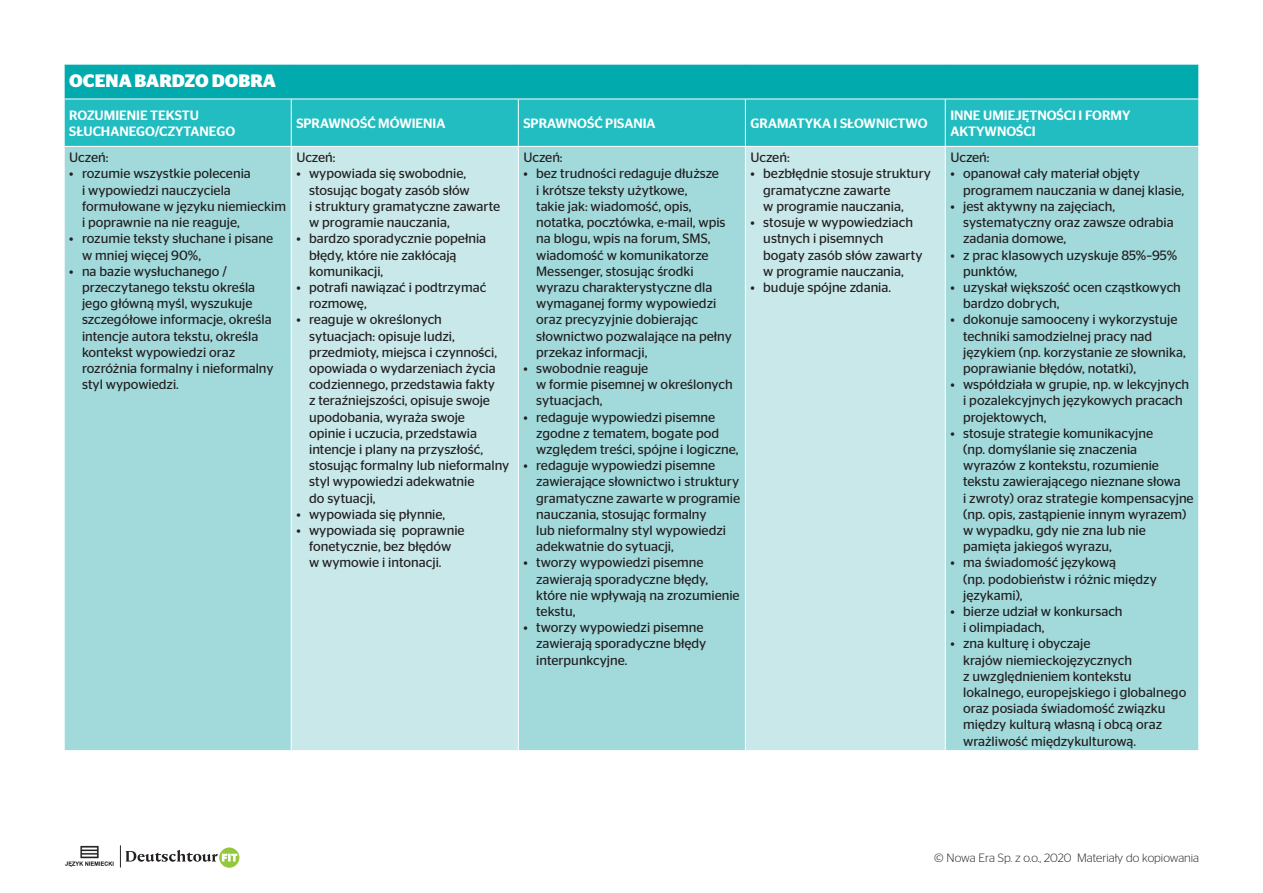
<style>
.page{position:relative;width:1263px;height:893px;background:#fff}
.page>*{position:absolute;margin:0;border:0;box-sizing:border-box;transform-origin:0 0}
.tabela_glowka{font:700 18px "Stag Sans";color:#fff}
.tabela_ocenianie_pun{font:13.5px/16.2px "Stag Sans";color:#231f20}
.tabela_ramionka{font:500 13.5px/16.2px "Stag Sans";color:#fff}
.tabela_zwykly{font:13.5px "Stag Sans";color:#231f20}
.t1{font:300 12px "Stag Sans";color:#231f20}
</style>
<div class="page">
<div style="left:219px;top:847px;width:20px;height:21px;background:#94c83c;border-radius:50%"></div>
<svg style="left:125px;top:850px;width:112px;height:12px"></svg>
<img style="left:65px;top:845px;width:56px;height:23px">
<div style="left:64px;top:64px;width:1135px;height:35px;background:#00aaad"></div>
<div style="left:65px;top:100px;width:1133px;height:46px;background:#21bdc1"></div>
<div style="left:65px;top:147px;width:1133px;height:603px;background:#a2dadc"></div>
<svg style="left:292px;top:147px;width:653px;height:603px;background:#bae3e5"></svg>
<hr style="left:291px;top:99px;width:1px;height:47px;background:#fff">
<hr style="left:518px;top:99px;width:1px;height:47px;background:#fff">
<hr style="left:745px;top:99px;width:1px;height:47px;background:#fff">
<hr style="left:945px;top:99px;width:1px;height:47px;background:#fff">
<hr style="left:291px;top:147px;width:1px;height:603px;background:#fff">
<hr style="left:518px;top:147px;width:1px;height:603px;background:#fff">
<hr style="left:745px;top:147px;width:1px;height:603px;background:#fff">
<hr style="left:945px;top:147px;width:1px;height:603px;background:#fff">
<hr style="left:1198px;top:65px;width:1px;height:34px;background:#fff">
<hr style="left:64px;top:64px;width:227px;height:1px;background:#fff">
<hr style="left:64px;top:65px;width:1px;height:34px;background:#fff">
<hr style="left:291px;top:64px;width:227px;height:1px;background:#fff">
<hr style="left:518px;top:64px;width:227px;height:1px;background:#fff">
<hr style="left:745px;top:64px;width:200px;height:1px;background:#fff">
<hr style="left:945px;top:64px;width:254px;height:1px;background:#fff">
<p class="tabela_glowka" style="left:69px;top:71px;width:208px">OCENA BARDZO DOBRA</p>
<p class="tabela_ramionka" style="left:69px;top:107px;width:167px">ROZUMIENIE TEKSTU<br>SŁUCHANEGO/CZYTANEGO</p>
<p class="tabela_ramionka" style="left:296px;top:115px;width:151px">SPRAWNOŚĆ MÓWIENIA</p>
<p class="tabela_ramionka" style="left:523px;top:115px;width:134px">SPRAWNOŚĆ PISANIA</p>
<p class="tabela_ramionka" style="left:750px;top:115px;width:178px">GRAMATYKA I SŁOWNICTWO</p>
<p class="tabela_zwykly" style="left:69px;top:150px;width:41px">Uczeń:</p>
<p class="tabela_ocenianie_pun" style="left:82px;top:166px;width:206px;text-indent:-13px">• rozumie wszystkie polecenia<br>i wypowiedzi nauczyciela formułowane w języku niemieckim i poprawnie na nie reaguje,</p>
<p class="tabela_ocenianie_pun" style="left:82px;top:230px;width:193px;text-indent:-13px">• rozumie teksty słuchane i pisane w mniej więcej 90%,</p>
<p class="tabela_ocenianie_pun" style="left:82px;top:263px;width:193px;text-indent:-13px">• na bazie wysłuchanego / przeczytanego tekstu określa jego główną myśl, wyszukuje szczegółowe informacje, określa intencje autora tekstu, określa kontekst wypowiedzi oraz rozróżnia formalny i nieformalny styl wypowiedzi.</p>
<p class="tabela_zwykly" style="left:296px;top:150px;width:41px">Uczeń:</p>
<p class="tabela_ocenianie_pun" style="left:309px;top:166px;width:193px;text-indent:-13px">• wypowiada się swobodnie, stosując bogaty zasób słów<br>i struktury gramatyczne zawarte w programie nauczania,</p>
<p class="tabela_ocenianie_pun" style="left:309px;top:230px;width:179px;text-indent:-13px">• bardzo sporadycznie popełnia błędy, które nie zakłócają komunikacji,</p>
<p class="tabela_ocenianie_pun" style="left:309px;top:279px;width:179px;text-indent:-13px">• potrafi nawiązać i podtrzymać rozmowę,</p>
<p class="tabela_ocenianie_pun" style="left:309px;top:311px;width:202px;text-indent:-13px">• reaguje w określonych sytuacjach: opisuje ludzi, przedmioty, miejsca i czynności, opowiada o wydarzeniach życia codziennego, przedstawia fakty<br>z teraźniejszości, opisuje swoje upodobania, wyraża swoje<br>opinie i uczucia, przedstawia intencje i plany na przyszłość, stosując formalny lub nieformalny styl wypowiedzi adekwatnie<br>do sytuacji,</p>
<p class="tabela_ocenianie_pun" style="left:296px;top:506px;width:150px">• wypowiada się płynnie,</p>
<p class="tabela_ocenianie_pun" style="left:309px;top:522px;width:157px;text-indent:-13px">• wypowiada się poprawnie fonetycznie, bez błędów w wymowie i intonacji.</p>
<p class="tabela_zwykly" style="left:523px;top:150px;width:41px">Uczeń:</p>
<p class="tabela_ocenianie_pun" style="left:536px;top:166px;width:197px;text-indent:-13px">• bez trudności redaguje dłuższe<br>i krótsze teksty użytkowe,<br>takie jak: wiadomość, opis, notatka, pocztówka, e-mail, wpis na blogu, wpis na forum, SMS, wiadomość w komunikatorze<br>Messenger, stosując środki wyrazu charakterystyczne dla wymaganej formy wypowiedzi oraz precyzyjnie dobierając słownictwo pozwalające na pełny przekaz informacji,</p>
<p class="tabela_ocenianie_pun" style="left:536px;top:360px;width:198px;text-indent:-13px">• swobodnie reaguje<br>w formie pisemnej w określonych sytuacjach,</p>
<p class="tabela_ocenianie_pun" style="left:536px;top:409px;width:204px;text-indent:-13px">• redaguje wypowiedzi pisemne zgodne z tematem, bogate pod względem treści, spójne i logiczne,</p>
<p class="tabela_ocenianie_pun" style="left:536px;top:457px;width:206px;text-indent:-13px">• redaguje wypowiedzi pisemne zawierające słownictwo i struktury gramatyczne zawarte w programie nauczania, stosując formalny<br>lub nieformalny styl wypowiedzi adekwatnie do sytuacji,</p>
<p class="tabela_ocenianie_pun" style="left:536px;top:554px;width:205px;text-indent:-13px">• tworzy wypowiedzi pisemne zawierają sporadyczne błędy, które nie wpływają na zrozumienie tekstu,</p>
<p class="tabela_ocenianie_pun" style="left:536px;top:619px;width:172px;text-indent:-13px">• tworzy wypowiedzi pisemne zawierają sporadyczne błędy interpunkcyjne.</p>
<p class="tabela_zwykly" style="left:750px;top:150px;width:41px">Uczeń:</p>
<p class="tabela_ocenianie_pun" style="left:763px;top:166px;width:169px;text-indent:-13px">• bezbłędnie stosuje struktury gramatyczne zawarte<br>w programie nauczania,</p>
<p class="tabela_ocenianie_pun" style="left:763px;top:214px;width:161px;text-indent:-13px">• stosuje w wypowiedziach ustnych i pisemnych bogaty zasób słów zawarty w programie nauczania,</p>
<p class="tabela_ocenianie_pun" style="left:750px;top:279px;width:142px">• buduje spójne zdania.</p>
<p class="tabela_ramionka" style="left:950px;top:107px;width:182px">INNE UMIEJĘTNOŚCI I FORMY</p>
<p class="tabela_ramionka" style="left:950px;top:123px;width:87px">AKTYWNOŚCI</p>
<p class="tabela_zwykly" style="left:950px;top:150px;width:41px">Uczeń:</p>
<p class="tabela_ocenianie_pun" style="left:963px;top:166px;width:222px;text-indent:-13px">• opanował cały materiał objęty programem nauczania w danej klasie,</p>
<p class="tabela_ocenianie_pun" style="left:963px;top:198px;width:212px;text-indent:-13px">• jest aktywny na zajęciach, systematyczny oraz zawsze odrabia zadania domowe,</p>
<p class="tabela_ocenianie_pun" style="left:963px;top:247px;width:215px;text-indent:-13px">• z prac klasowych uzyskuje 85%–95% punktów,</p>
<p class="tabela_ocenianie_pun" style="left:963px;top:279px;width:219px;text-indent:-13px">• uzyskał większość ocen cząstkowych bardzo dobrych,</p>
<p class="tabela_ocenianie_pun" style="left:963px;top:311px;width:224px;text-indent:-13px">• dokonuje samooceny i wykorzystuje techniki samodzielnej pracy nad językiem (np. korzystanie ze słownika, poprawianie błędów, notatki),</p>
<p class="tabela_ocenianie_pun" style="left:963px;top:376px;width:228px;text-indent:-13px">• współdziała w grupie, np. w lekcyjnych i pozalekcyjnych językowych pracach projektowych,</p>
<p class="tabela_ocenianie_pun" style="left:963px;top:425px;width:232px;text-indent:-13px">• stosuje strategie komunikacyjne<br>(np. domyślanie się znaczenia<br>wyrazów z kontekstu, rozumienie tekstu zawierającego nieznane słowa<br>i zwroty) oraz strategie kompensacyjne (np. opis, zastąpienie innym wyrazem) w wypadku, gdy nie zna lub nie pamięta jakiegoś wyrazu,</p>
<p class="tabela_ocenianie_pun" style="left:963px;top:554px;width:195px;text-indent:-13px">• ma świadomość językową<br>(np. podobieństw i różnic między językami),</p>
<p class="tabela_ocenianie_pun" style="left:963px;top:603px;width:161px;text-indent:-13px">• bierze udział w konkursach i olimpiadach,</p>
<p class="tabela_ocenianie_pun" style="left:963px;top:635px;width:225px;text-indent:-13px">• zna kulturę i obyczaje<br>krajów niemieckojęzycznych<br>z uwzględnieniem kontekstu lokalnego, europejskiego i globalnego oraz posiada świadomość związku między kulturą własną i obcą oraz wrażliwość międzykulturową.</p>
<p class="t1" style="left:934px;top:852px;width:266px">© Nowa Era Sp. z o.o., 2020 Materiały do kopiowania</p>
</div>
